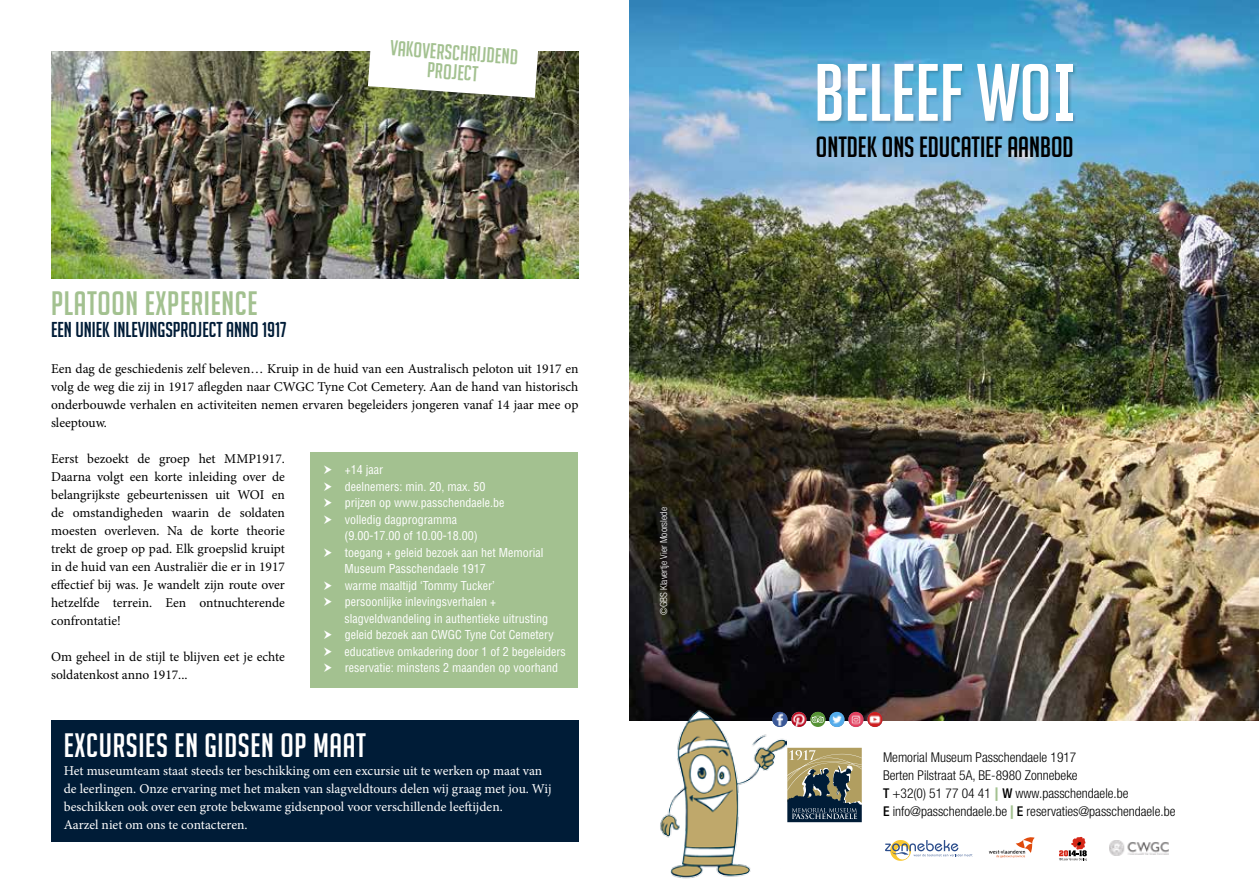
<style>
.page{position:relative;width:1259px;height:893px;background:#fff}
.page>*{position:absolute;margin:0;border:0;box-sizing:border-box;transform-origin:0 0}
.t1{font:79.2px "Big Noodle Titling";color:#fff}
.t2{font:33px "Big Noodle Titling";letter-spacing:.02em;color:#fff}
.t3{font:33px "Big Noodle Titling";letter-spacing:.02em;color:#a3c190}
.t4{font:28.5px "Big Noodle Titling";color:#000}
.t5{font:21px "Big Noodle Titling";color:#001c37}
.t6{font:21px/19.5px "Big Noodle Titling";color:#a3c190;text-align:center}
.t7{font:13.5px/18px "Minion Pro";color:#000;text-align:justify}
.t8{font:13.5px/18px "Minion Pro";color:#fff}
.t9{font:300 condensed 13.5px/18px "Helvetica Neue LT Std";color:#000}
.t10{font:condensed 12px/16.5px "Helvetica LT Std";color:#fff}
.t11{font:300 condensed 9.75px "Helvetica Neue LT Std";color:#fff}
.s1{font-weight:500}
.s2{font-weight:800;font-stretch:normal;color:#a3c190}
</style>
<div class="page">
<img style="left:629px;top:0;width:630px;height:720px">
<div style="left:817px;top:63px;width:259px;height:62px;background:#000;opacity:.2"></div>
<div style="left:1060px;top:64px;width:8px;height:57px;background:#fff"></div>
<div style="left:1056px;top:64px;width:16px;height:8px;background:#fff"></div>
<div style="left:1056px;top:113px;width:16px;height:8px;background:#fff"></div>
<svg style="left:787px;top:748px;width:74px;height:74px;background:#6d705f"></svg>
<img style="left:791px;top:712px;width:15px;height:15px;border-radius:8px">
<svg style="left:810px;top:712px;width:15px;height:15px"></svg>
<img style="left:829px;top:712px;width:15px;height:15px;border-radius:8px">
<img style="left:848px;top:712px;width:15px;height:15px;border-radius:8px">
<img style="left:867px;top:712px;width:15px;height:15px;border-radius:8px">
<div style="left:51px;top:720px;width:527px;height:122px;background:#001c37"></div>
<div style="left:310px;top:452px;width:268px;height:236px;background:#a3c190"></div>
<img style="left:656px;top:702px;width:130px;height:177px">
<img style="left:51px;top:51px;width:527px;height:227px">
<svg style="left:368px;top:51px;width:171px;height:47px"></svg>
<svg style="left:1059px;top:837px;width:27px;height:24px"></svg>
<svg style="left:989px;top:837px;width:45px;height:21px"></svg>
<svg style="left:885px;top:840px;width:87px;height:21px"></svg>
<img style="left:1109px;top:840px;width:59px;height:15px">
<h3 class="t6" style="left:391px;top:38px;width:130px;rotate:4deg">VAKOVERSCHRIJDEND<br>PROJECT</h3>
<h2 class="t3" style="left:51px;top:285px;width:208px">PLATOON EXPERIENCE</h2>
<h3 class="t5" style="left:51px;top:319px;width:237px">EEN UNIEK INLEVINGSPROJECT ANNO 1917</h3>
<p class="t7" style="left:51px;top:360px;width:529px">Een dag de geschiedenis zelf beleven… Kruip in de huid van een Australisch peloton uit 1917 en volg de weg die zij in 1917 aflegden naar CWGC Tyne Cot Cemetery. Aan de hand van historisch onderbouwde verhalen en activiteiten nemen ervaren begeleiders jongeren vanaf 14 jaar mee op sleeptouw.</p>
<p class="t7" style="left:51px;top:450px;width:235px">Eerst bezoekt de groep het MMP1917.<br>Daarna volgt een korte inleiding over de belangrijkste gebeurtenissen uit WOI en de omstandigheden waarin de soldaten moesten overleven. Na de korte theorie trekt de groep op pad. Elk groepslid kruipt in de huid van een Australiër die er in 1917 effectief bij was. Je wandelt zijn route over hetzelfde terrein. Een ontnuchterende confrontatie!</p>
<p class="t7" style="left:51px;top:648px;width:235px">Om geheel in de stijl te blijven eet je echte soldatenkost anno 1917...</p>
<p class="t10" style="left:344px;top:462px;width:223px">+14 jaar<br>deelnemers: min. 20, max. 50<br>prijzen op www.passchendaele.be<br>volledig dagprogramma<br>(9.00-17.00 of 10.00-18.00)<br>toegang + geleid bezoek aan het Memorial Museum Passchendaele 1917<br>warme maaltijd ‘Tommy Tucker’<br>persoonlijke inlevingsverhalen + slagveldwandeling in authentieke uitrusting geleid bezoek aan CWGC Tyne Cot Cemetery educatieve omkadering door 1 of 2 begeleiders reservatie: minstens 2 maanden op voorhand</p>
<h2 class="t2" style="left:64px;top:728px;width:304px">EXCURSIES EN GIDSEN OP MAAT</h2>
<p class="t8" style="left:64px;top:762px;width:489px">Het museumteam staat steeds ter beschikking om een excursie uit te werken op maat van de leerlingen. Onze ervaring met het maken van slagveldtours delen wij graag met jou. Wij beschikken ook over een grote bekwame gidsenpool voor verschillende leeftijden.<br>Aarzel niet om ons te contacteren.</p>
<p class="t11" style="left:658px;top:615px;width:109px;rotate:-90deg">©GBS Klavertje Vier Moorslede</p>
<h1 class="t1" style="left:814px;top:50px;width:239px">BELEEF WO</h1>
<h3 class="t4" style="left:816px;top:131px;width:259px">ONTDEK ONS EDUCATIEF AANBOD</h3>
<p class="t9" style="left:883px;top:749px;width:294px">Memorial Museum Passchendaele 1917<br>Berten Pilstraat 5A, BE-8980 Zonnebeke<br><span class="s1">T</span> +32(0) 51 77 04 41 <span class="s2">|</span> <span class="s1">W</span> www.passchendaele.be<br><span class="s1">E</span> info@passchendaele.be <span class="s2">|</span> <span class="s1">E</span> reservaties@passchendaele.be</p>
</div>
